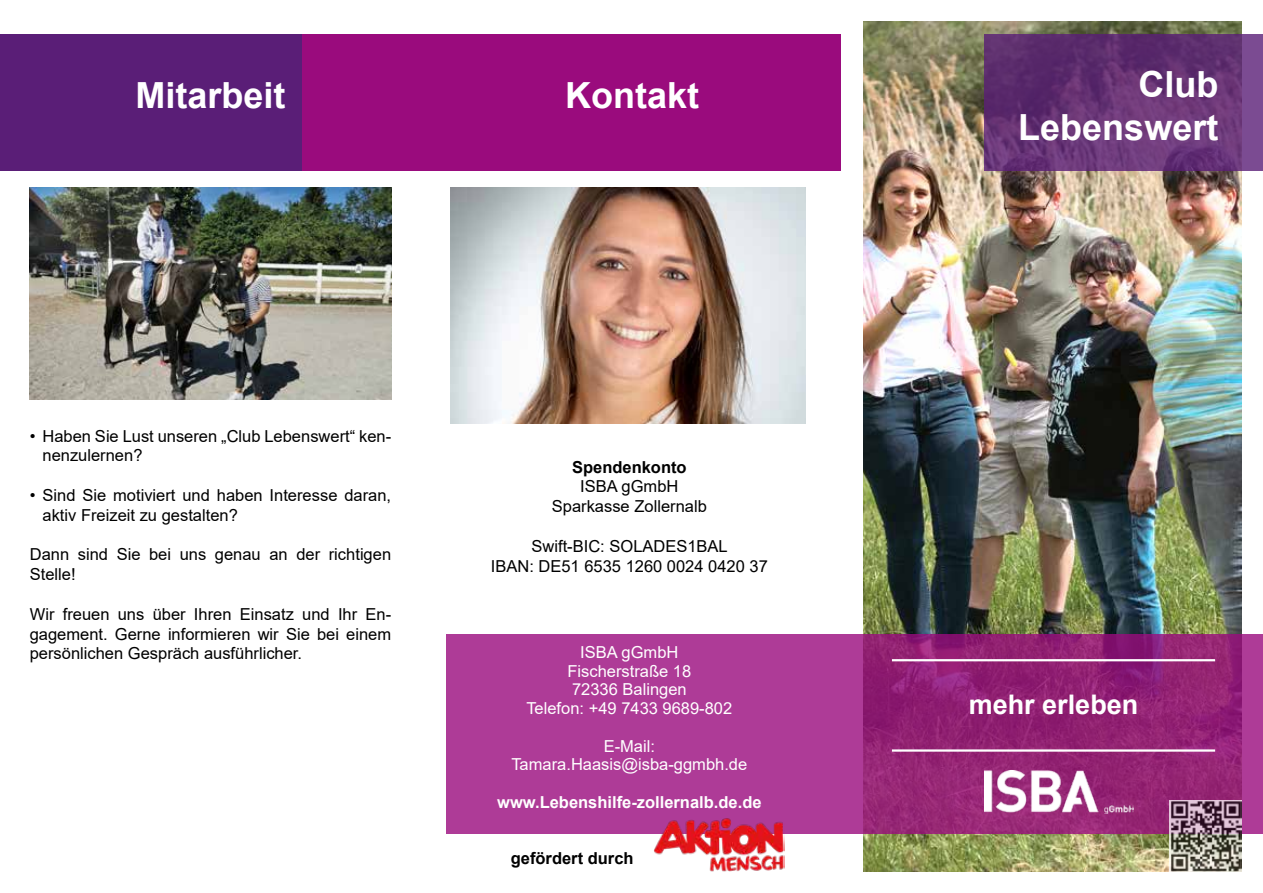
<style>
.page{position:relative;width:1263px;height:893px;background:#fff}
.page>*{position:absolute;margin:0;border:0;box-sizing:border-box;transform-origin:0 0}
.t1{font:700 36px/43.2px "Arial";color:#fff;text-align:right}
.t2{font:700 27px "Arial";color:#fff}
.t3{font:16.5px/19.8px "Arial";color:#000}
.t4{font:16.5px/18.8px "Arial";color:#fff;text-align:center}
.t5{font:700 16.5px "Arial";color:#fff}
.t6{font:700 16.5px "Arial";color:#000}
</style>
<div class="page">
<div style="left:0;top:35px;width:303px;height:136px;background:#5a1e77"></div>
<div style="left:303px;top:35px;width:538px;height:136px;background:#9a0b7d"></div>
<img style="left:863px;top:21px;width:379px;height:851px">
<svg style="left:446px;top:634px;width:817px;height:199px;background:#a23088"></svg>
<svg style="left:984px;top:35px;width:279px;height:136px;background:#663475"></svg>
<img style="left:30px;top:187px;width:361px;height:213px">
<img style="left:451px;top:187px;width:354px;height:237px">
<hr style="left:892px;top:749px;width:323px;height:3px;background:#fff">
<img style="left:984px;top:770px;width:149px;height:44px">
<hr style="left:892px;top:659px;width:323px;height:2px;background:#fff">
<img style="left:652px;top:817px;width:133px;height:55px">
<img style="left:1170px;top:800px;width:71px;height:72px">
<h1 class="t1" style="left:135px;top:74px;width:152px">Mitarbeit</h1>
<h1 class="t1" style="left:565px;top:74px;width:135px">Kontakt</h1>
<p class="t3" style="left:43px;top:426px;width:350px;text-indent:-13px">• Haben Sie Lust unseren „Club Lebenswert“ ken&shy;nenzulernen?</p>
<p class="t3" style="left:43px;top:485px;width:350px;text-indent:-13px">• Sind Sie motiviert und haben Interesse daran, aktiv Freizeit zu gestalten?</p>
<p class="t3" style="left:30px;top:544px;width:363px">Dann sind Sie bei uns genau an der richtigen<br>Stelle!</p>
<p class="t3" style="left:30px;top:604px;width:363px;text-align:justify">Wir freuen uns über Ihren Einsatz und Ihr En&shy;gagement. Gerne informieren wir Sie bei einem persönlichen Gespräch ausführlicher.</p>
<p class="t6" style="left:572px;top:455px;width:116px">Spendenkonto</p>
<p class="t3" style="left:552px;top:477px;width:156px;text-align:center">ISBA gGmbH<br>Sparkasse Zollernalb</p>
<p class="t3" style="left:491px;top:536px;width:279px;text-align:center">Swift-BIC: SOLADES1BAL<br>IBAN: DE51 6535 1260 0024 0420 37</p>
<p class="t4" style="left:526px;top:643px;width:207px">ISBA gGmbH<br>Fischerstraße 18<br>72336 Balingen<br>Telefon: +49 7433 9689-802</p>
<p class="t4" style="left:511px;top:736px;width:237px">E-Mail:<br>Tamara.Haasis@isba-ggmbh.de</p>
<p class="t5" style="left:497px;top:790px;width:266px">www.Lebenshilfe-zollernalb.de.de</p>
<p class="t6" style="left:511px;top:847px;width:124px">gefördert durch</p>
<h1 class="t1" style="left:1018px;top:63px;width:202px">Club<br>Lebenswert</h1>
<h2 class="t2" style="left:969px;top:685px;width:171px">mehr erleben</h2>
</div>
